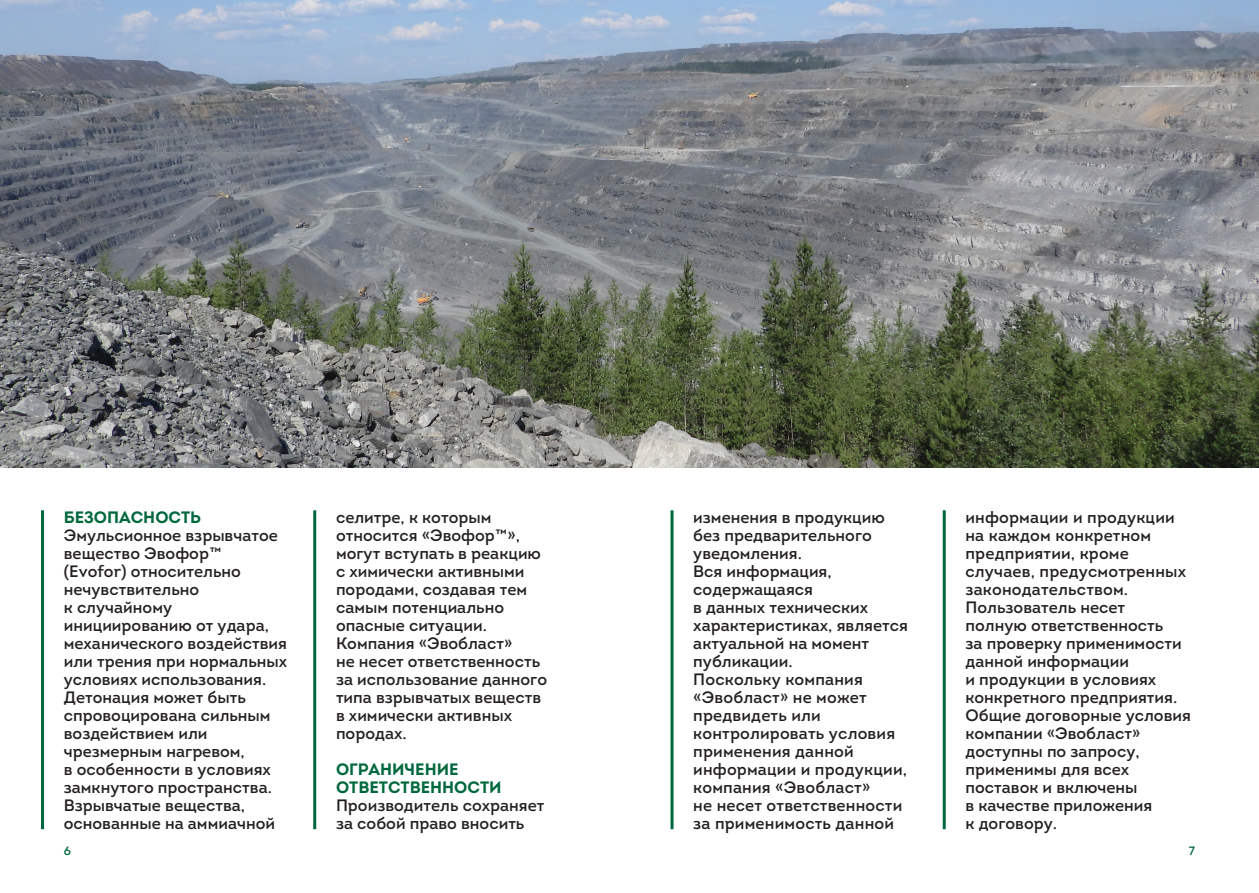
<style>
.page{position:relative;width:1259px;height:893px;background:#fff}
.page>*{position:absolute;margin:0;border:0;box-sizing:border-box;transform-origin:0 0}
.t1{font:16.5px/18px "Intro";color:#231f20}
.t2{font:700 16.5px/18px "Intro";color:#00683d}
.t3{font:12px "Intro";color:#00683d}
</style>
<div class="page">
<img style="left:0;top:0;width:1259px;height:468px">
<hr style="left:313px;top:510px;width:3px;height:319px;background:#00683d">
<hr style="left:41px;top:510px;width:3px;height:319px;background:#00683d">
<hr style="left:942px;top:510px;width:3px;height:319px;background:#00683d">
<hr style="left:670px;top:510px;width:3px;height:319px;background:#00683d">
<p class="t2" style="left:64px;top:508px;width:139px">Безо пасность</p>
<p class="t1" style="left:64px;top:526px;width:225px">Эмульсионное взрывчатое вещество Эвофор™ (Evofor) относительно нечувствительно<br>к случайному инициированию от удара, механического воздействия или трения при нормальных условиях использования.<br>Детонация может быть спровоцирована сильным воздействием или чрезмерным нагревом,<br>в особенности в условиях замкнутого пространства.<br>Взрывчатые вещества, основанные на аммиачной</p>
<p class="t1" style="left:336px;top:508px;width:213px">селитре, к которым относится «Эвофор™», могут вступать в реакцию с химически активными породами, создавая тем самым потенциально опасные ситуации.<br>Компания «Эвобласт»<br>не несет ответственность за использование данного типа взрывчатых веществ в химически активных породах.</p>
<p class="t2" style="left:336px;top:760px;width:167px">Ограничение ответственности</p>
<p class="t1" style="left:336px;top:796px;width:210px">Производитель сохраняет за собой право вносить</p>
<p class="t1" style="left:693px;top:508px;width:216px">изменения в продукцию без предварительного уведомления.<br>Вся информация, содержащаяся<br>в данных технических характеристиках, является актуальной на момент публикации.<br>Поскольку компания «Эвобласт» не может предвидеть или контролировать условия применения данной информации и продукции, компания «Эвобласт»<br>не несет ответственности за применимость данной</p>
<p class="t1" style="left:965px;top:508px;width:227px">информации и продукции на каждом конкретном предприятии, кроме случаев, предусмотренных законодательством.<br>Пользователь несет<br>полную ответственность<br>за проверку применимости данной информации<br>и продукции в условиях конкретного предприятия.<br>Общие договорные условия компании «Эвобласт» доступны по запросу, применимы для всех поставок и включены<br>в качестве приложения<br>к договору.</p>
<p class="t3" style="left:64px;top:843px;width:9px">6</p>
<p class="t3" style="left:1188px;top:843px;width:8px">7</p>
</div>
